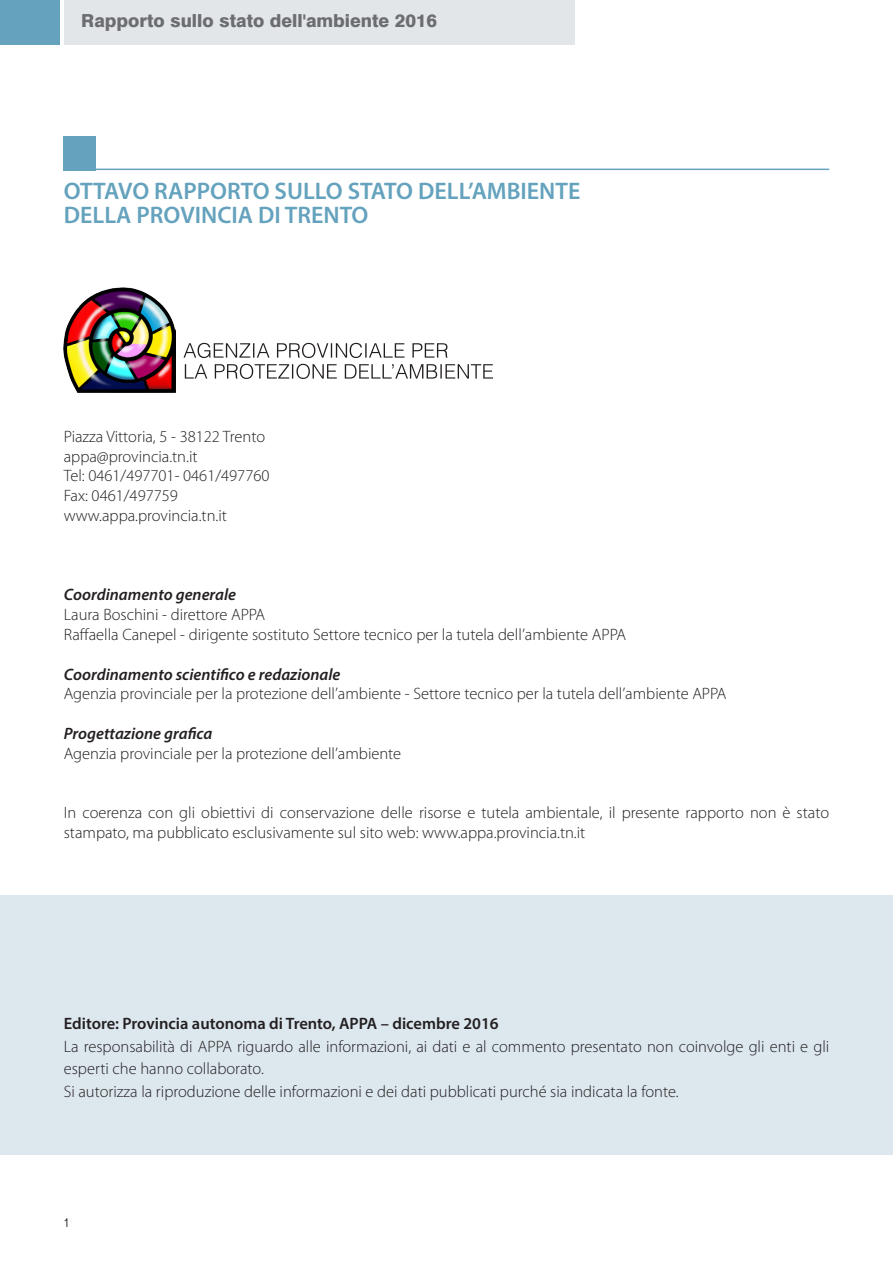
<style>
.page{position:relative;width:893px;height:1263px;background:#fff}
.page>*{position:absolute;margin:0;border:0;box-sizing:border-box;transform-origin:0 0}
.Titolone_1_1{font:600 24px "Myriad Pro";color:#64a2bd}
.t1{font:800 18px "Swiss 721 BT";color:#6c6d70}
.testo{font:300 16.5px/19.8px "Myriad Pro";color:#231f20}
.testo-2{font:italic 600 16.5px "Myriad Pro";color:#231f20}
.testo-3{font:600 16.5px "Myriad Pro";color:#231f20}
.testo-4{font:12px "Arial Narrow";color:#231f20}
</style>
<div class="page">
<div style="left:0;top:0;width:60px;height:45px;background:#64a2bd"></div>
<div style="left:64px;top:0;width:511px;height:45px;background:#e2e6e8"></div>
<div style="left:0;top:895px;width:893px;height:259px;background:#dce7ee"></div>
<hr style="left:78px;top:169px;width:751px;height:1px;background:#64a2bd">
<div style="left:64px;top:136px;width:32px;height:34px;background:#64a2bd"></div>
<img style="left:64px;top:287px;width:111px;height:106px">
<svg style="left:185px;top:364px;width:308px;height:15px"></svg>
<svg style="left:183px;top:343px;width:265px;height:15px"></svg>
<p class="t1" style="left:81px;top:10px;width:357px">Rapporto sullo stato dell'ambiente 2016</p>
<p class="Titolone_1_1" style="left:64px;top:175px;width:518px">OTTAVO RAPPORTO SULLO STATO DELL’AMBIENTE</p>
<p class="Titolone_1_1" style="left:64px;top:199px;width:306px">DELLA PROVINCIA DI TRENTO</p>
<p class="testo" style="left:64px;top:427px;width:203px">Piazza Vittoria, 5 - 38122 Trento</p>
<p class="testo" style="left:64px;top:447px;width:135px">appa@provincia.tn.it</p>
<p class="testo" style="left:64px;top:466px;width:207px">Tel: 0461/497701- 0461/497760</p>
<p class="testo" style="left:64px;top:486px;width:116px">Fax: 0461/497759</p>
<p class="testo" style="left:64px;top:506px;width:165px">www.appa.provincia.tn.it</p>
<p class="testo-2" style="left:64px;top:584px;width:174px">Coordinamento generale</p>
<p class="testo" style="left:64px;top:605px;width:203px">Laura Boschini - direttore APPA</p>
<p class="testo" style="left:64px;top:625px;width:564px">Raffaella Canepel - dirigente sostituto Settore tecnico per la tutela dell’ambiente APPA</p>
<p class="testo-2" style="left:64px;top:663px;width:278px">Coordinamento scientifico e redazionale</p>
<p class="testo" style="left:64px;top:684px;width:664px">Agenzia provinciale per la protezione dell’ambiente - Settore tecnico per la tutela dell’ambiente APPA</p>
<p class="testo-2" style="left:64px;top:723px;width:150px">Progettazione grafica</p>
<p class="testo" style="left:64px;top:744px;width:339px">Agenzia provinciale per la protezione dell’ambiente</p>
<p class="testo" style="left:64px;top:803px;width:767px">In coerenza con gli obiettivi di conservazione delle risorse e tutela ambientale, il presente rapporto non è stato stampato, ma pubblicato esclusivamente sul sito web: www.appa.provincia.tn.it</p>
<p class="testo-3" style="left:64px;top:1013px;width:436px">Editore: Provincia autonoma di Trento, APPA – dicembre 2016</p>
<p class="testo" style="left:64px;top:1035px;width:767px;line-height:22.5px">La responsabilità di APPA riguardo alle informazioni, ai dati e al commento presentato non coinvolge gli enti e gli esperti che hanno collaborato.</p>
<p class="testo" style="left:64px;top:1082px;width:616px">Si autorizza la riproduzione delle informazioni e dei dati pubblicati purché sia indicata la fonte.</p>
<p class="testo-4" style="left:64px;top:1214px;width:7px">1</p>
</div>
